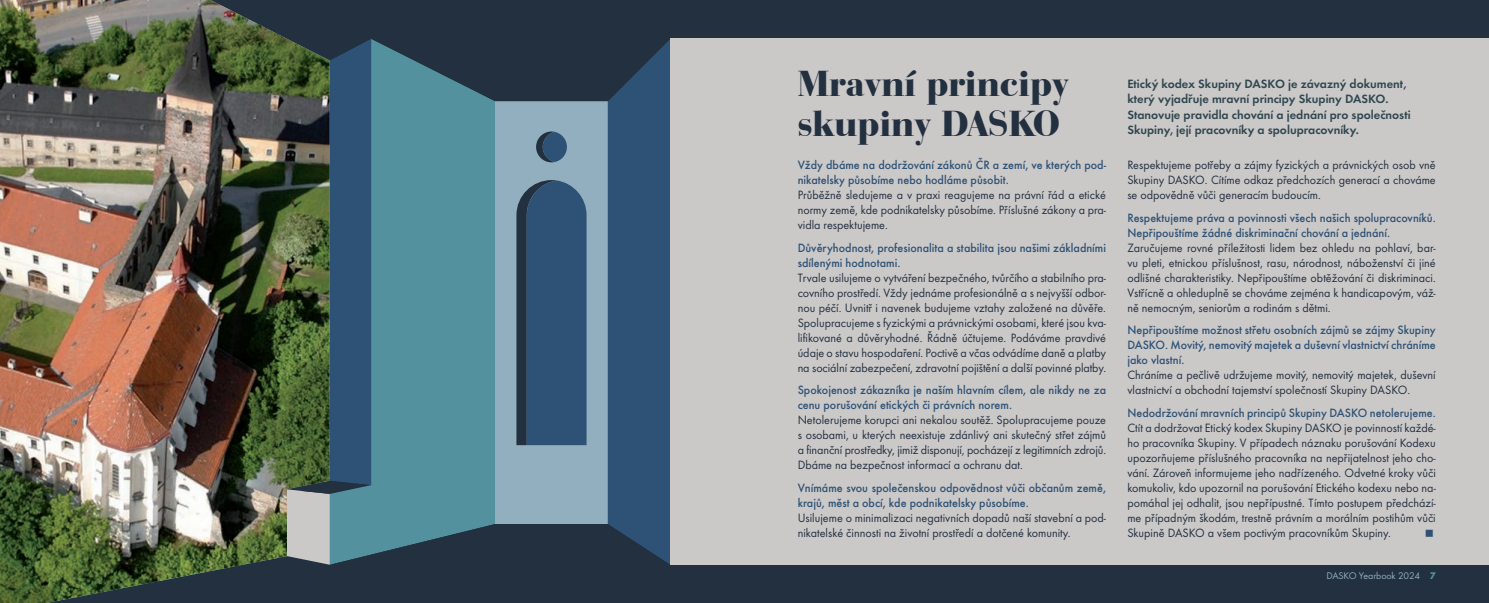
<style>
.page{position:relative;width:1489px;height:603px;background:#fff}
.page>*{position:absolute;margin:0;border:0;box-sizing:border-box;transform-origin:0 0}
.t1{font:900 37.5px/40px "Bauer Bodoni CE";color:#22303f}
.t2{font:12.5px/15px "Futura TEE";color:#22303f;text-align:justify}
.t3{font:500 12.5px/15px "Futura TEE";color:#2e5275}
.t4{font:600 12.5px/15.6px "Futura TEE";color:#2f474f}
.t5{font:10px "Futura TEE";letter-spacing:-.01em;color:#92afc0}
.s1{font-weight:700;color:#53919e}
</style>
<div class="page">
<div style="left:0;top:0;width:1488px;height:602px;background:#22303f"></div>
<div style="left:670px;top:39px;width:818px;height:525px;background:#cbc8c8"></div>
<svg style="left:329px;top:39px;width:341px;height:525px"></svg>
<img style="left:0;top:0;width:329px;height:602px">
<h1 class="t1" style="left:797px;top:62px;width:273px">Mravní principy skupiny dasko</h1>
<p class="t3" style="left:797px;top:157px;width:310px">Vždy dbáme na dodržování zákonů ČR a zemí, ve kterých pod&shy;nikatelsky působíme nebo hodláme působit.</p>
<p class="t2" style="left:797px;top:187px;width:310px">Průběžně sledujeme a v praxi reagujeme na právní řád a etické normy země, kde podnikatelsky působíme. Příslušné zákony a pra&shy;vidla respektujeme.</p>
<p class="t3" style="left:797px;top:240px;width:310px">Důvěryhodnost, profesionalita a stabilita jsou našimi základními sdílenými hodnotami.</p>
<p class="t2" style="left:797px;top:270px;width:310px">Trvale usilujeme o vytváření bezpečného, tvůrčího a stabilního pra&shy;covního prostředí. Vždy jednáme profesionálně a s nejvyšší odbor&shy;nou péčí. Uvnitř i navenek budujeme vztahy založené na důvěře.<br>Spolupracujeme s fyzickými a právnickými osobami, které jsou kva&shy;lifikované a důvěryhodné. Řádně účtujeme. Podáváme pravdivé údaje o stavu hospodaření. Poctivě a včas odvádíme daně a platby na sociální zabezpečení, zdravotní pojištění a další povinné platby.</p>
<p class="t3" style="left:797px;top:382px;width:310px">Spokojenost zákazníka je naším hlavním cílem, ale nikdy ne za cenu porušování etických či právních norem.</p>
<p class="t2" style="left:797px;top:412px;width:310px">Netolerujeme korupci ani nekalou soutěž. Spolupracujeme pouze s osobami, u kterých neexistuje zdánlivý ani skutečný střet zájmů a finanční prostředky, jimiž disponují, pocházejí z legitimních zdrojů.<br>Dbáme na bezpečnost informací a ochranu dat.</p>
<p class="t3" style="left:797px;top:480px;width:310px">Vnímáme svou společenskou odpovědnost vůči občanům země, krajů, měst a obcí, kde podnikatelsky působíme.</p>
<p class="t2" style="left:797px;top:510px;width:310px">Usilujeme o minimalizaci negativních dopadů naší stavební a pod&shy;nikatelské činnosti na životní prostředí a dotčené komunity.</p>
<p class="t4" style="left:1127px;top:75px;width:285px">Etický kodex Skupiny DASKO je závazný dokument, který vyjadřuje mravní principy Skupiny DASKO.<br>Stanovuje pravidla chování a jednání pro společnosti Skupiny, její pracovníky a spolupracovníky.</p>
<p class="t2" style="left:1127px;top:157px;width:310px">Respektujeme potřeby a zájmy fyzických a právnických osob vně Skupiny DASKO. Cítíme odkaz předchozích generací a chováme se odpovědně vůči generacím budoucím.</p>
<p class="t3" style="left:1127px;top:210px;width:310px">Respektujeme práva a povinnosti všech našich spolupracovníků.<br>Nepřipouštíme žádné diskriminační chování a jednání.</p>
<p class="t2" style="left:1127px;top:240px;width:310px">Zaručujeme rovné příležitosti lidem bez ohledu na pohlaví, bar&shy;vu pleti, etnickou příslušnost, rasu, národnost, náboženství či jiné odlišné charakteristiky. Nepřipouštíme obtěžování či diskriminaci.<br>Vstřícně a ohleduplně se chováme zejména k handicapovým, váž&shy;ně nemocným, seniorům a rodinám s dětmi.</p>
<p class="t3" style="left:1127px;top:322px;width:310px;text-align:justify">Nepřipouštíme možnost střetu osobních zájmů se zájmy Skupiny DASKO. Movitý, nemovitý majetek a duševní vlastnictví chráníme jako vlastní.</p>
<p class="t2" style="left:1127px;top:367px;width:310px">Chráníme a pečlivě udržujeme movitý, nemovitý majetek, duševní vlastnictví a obchodní tajemství společností Skupiny DASKO.</p>
<p class="t3" style="left:1127px;top:405px;width:310px">Nedodržování mravních principů Skupiny DASKO netolerujeme.</p>
<p class="t2" style="left:1127px;top:420px;width:310px">Ctít a dodržovat Etický kodex Skupiny DASKO je povinností každé&shy;ho pracovníka Skupiny. V případech náznaku porušování Kodexu upozorňujeme příslušného pracovníka na nepřijatelnost jeho cho&shy;vání. Zároveň informujeme jeho nadřízeného. Odvetné kroky vůči komukoliv, kdo upozornil na porušování Etického kodexu nebo na&shy;pomáhal jej odhalit, jsou nepřípustné. Tímto postupem předchází&shy;me případným škodám, trestně právním a morálním postihům vůči Skupině DASKO a všem poctivým pracovníkům Skupiny.</p>
<p class="t5" style="left:1326px;top:569px;width:111px">DASKO Yearbook 2024 <span class="s1">7</span></p>
</div>
